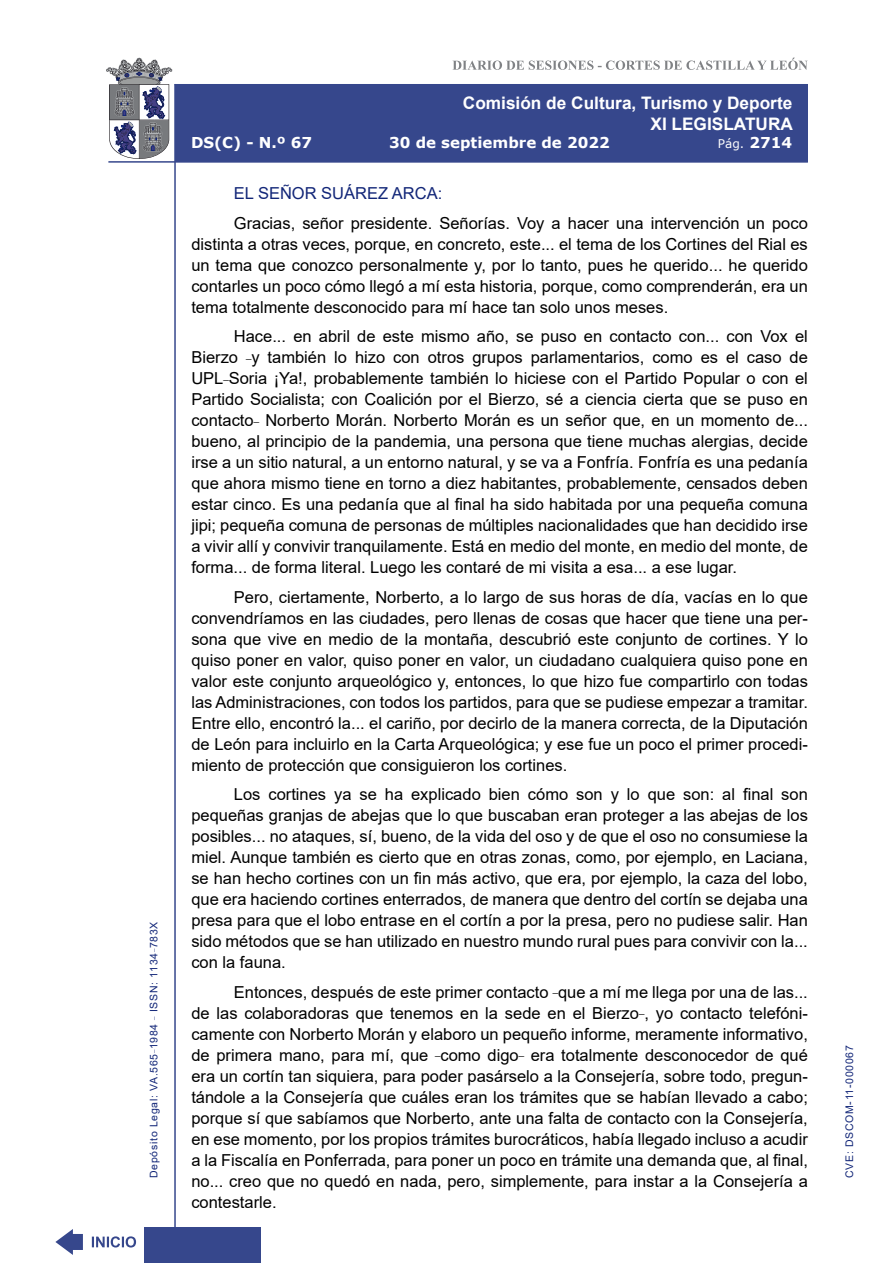
<style>
.page{position:relative;width:893px;height:1263px;background:#fff}
.page>*{position:absolute;margin:0;border:0;box-sizing:border-box;transform-origin:0 0}
.t1{font:700 17.25px/20.7px "Arial";color:#fff;text-align:right}
.t2{font:16.5px/21px "Arial";color:#000;text-align:justify}
.Orador{font:16.5px "Arial";color:#122678}
.t3{font:700 15px "Verdana";color:#fff}
.t4{font:12px "Verdana";color:#fff}
.t5{font:10.5px "Arial";letter-spacing:.065em;color:#122678}
.s1{font-weight:700;font-size:15px}
</style>
<div class="page">
<svg style="left:452px;top:58px;width:356px;height:12px"></svg>
<hr style="left:174px;top:84px;width:2px;height:1179px;background:#36478c">
<div style="left:144px;top:1227px;width:117px;height:36px;background:#36478c"></div>
<div style="left:175px;top:84px;width:633px;height:78px;background:#36478c"></div>
<hr style="left:108px;top:161px;width:700px;height:2px;background:#36478c">
<svg style="left:92px;top:1236px;width:44px;height:11px"></svg>
<svg style="left:55px;top:1229px;width:28px;height:26px"></svg>
<svg style="left:106px;top:58px;width:66px;height:101px"></svg>
<p class="t5" style="left:146px;top:1178px;width:258px;rotate:-90deg">Depósito Legal: VA.565<sup>_</sup>1984 <sup>_</sup> ISSN: 1134<sup>_</sup>783X</p>
<p class="t1" style="left:463px;top:93px;width:332px">Comisión de Cultura, Turismo y Deporte<br>XI LEGISLATURA</p>
<p class="t3" style="left:191px;top:132px;width:123px">DS(C) - N.º 67</p>
<p class="t3" style="left:389px;top:132px;width:222px">30 de septiembre de 2022</p>
<p class="t4" style="left:718px;top:135px;width:76px">Pág. <span class="s1">2714</span></p>
<p class="Orador" style="left:234px;top:182px;width:210px">EL SEÑOR SUÁREZ ARCA:</p>
<p class="t2" style="left:191px;top:212px;width:618px;text-indent:43px">Gracias, señor presidente. Señorías. Voy a hacer una intervención un poco distinta a otras veces, porque, en concreto, este... el tema de los Cortines del Rial es un tema que conozco personalmente y, por lo tanto, pues he querido... he querido contarles un poco cómo llegó a mí esta historia, porque, como comprenderán, era un tema totalmente desconocido para mí hace tan solo unos meses.</p>
<p class="t2" style="left:191px;top:326px;width:618px;text-indent:43px">Hace... en abril de este mismo año, se puso en contacto con... con Vox el Bierzo <sup>_</sup>y también lo hizo con otros grupos parlamentarios, como es el caso de UPL<sup>_</sup>Soria ¡Ya!, probablemente también lo hiciese con el Partido Popular o con el Partido Socialista; con Coalición por el Bierzo, sé a ciencia cierta que se puso en contacto<sup>_</sup> Norberto Morán. Norberto Morán es un señor que, en un momento de... bueno, al principio de la pandemia, una persona que tiene muchas alergias, decide irse a un sitio natural, a un entorno natural, y se va a Fonfría. Fonfría es una pedanía que ahora mismo tiene en torno a diez habitantes, probablemente, censados deben estar cinco. Es una pedanía que al final ha sido habitada por una pequeña comuna jipi; pequeña comuna de personas de múltiples nacionalidades que han decidido irse a vivir allí y convivir tranquilamente. Está en medio del monte, en medio del monte, de forma... de forma literal. Luego les contaré de mi visita a esa... a ese lugar.</p>
<p class="t2" style="left:191px;top:586px;width:618px;text-indent:43px">Pero, ciertamente, Norberto, a lo largo de sus horas de día, vacías en lo que convendríamos en las ciudades, pero llenas de cosas que hacer que tiene una per&shy;sona que vive en medio de la montaña, descubrió este conjunto de cortines. Y lo quiso poner en valor, quiso poner en valor, un ciudadano cualquiera quiso pone en valor este conjunto arqueológico y, entonces, lo que hizo fue compartirlo con todas las Administraciones, con todos los partidos, para que se pudiese empezar a tramitar.<br>Entre ello, encontró la... el cariño, por decirlo de la manera correcta, de la Diputación de León para incluirlo en la Carta Arqueológica; y ese fue un poco el primer procedi&shy;miento de protección que consiguieron los cortines.</p>
<p class="t2" style="left:191px;top:784px;width:618px;text-indent:43px">Los cortines ya se ha explicado bien cómo son y lo que son: al final son pequeñas granjas de abejas que lo que buscaban eran proteger a las abejas de los posibles... no ataques, sí, bueno, de la vida del oso y de que el oso no consumiese la miel. Aunque también es cierto que en otras zonas, como, por ejemplo, en Laciana, se han hecho cortines con un fin más activo, que era, por ejemplo, la caza del lobo, que era haciendo cortines enterrados, de manera que dentro del cortín se dejaba una presa para que el lobo entrase en el cortín a por la presa, pero no pudiese salir. Han sido métodos que se han utilizado en nuestro mundo rural pues para convivir con la... con la fauna.</p>
<p class="t2" style="left:191px;top:981px;width:618px;text-indent:43px">Entonces, después de este primer contacto <sup>_</sup>que a mí me llega por una de las... de las colaboradoras que tenemos en la sede en el Bierzo<sup>_</sup>, yo contacto telefóni&shy;camente con Norberto Morán y elaboro un pequeño informe, meramente informativo, de primera mano, para mí, que <sup>_</sup>como digo<sup>_</sup> era totalmente desconocedor de qué era un cortín tan siquiera, para poder pasárselo a la Consejería, sobre todo, pregun&shy;tándole a la Consejería que cuáles eran los trámites que se habían llevado a cabo; porque sí que sabíamos que Norberto, ante una falta de contacto con la Consejería, en ese momento, por los propios trámites burocráticos, había llegado incluso a acudir a la Fiscalía en Ponferrada, para poner un poco en trámite una demanda que, al final, no... creo que no quedó en nada, pero, simplemente, para instar a la Consejería a contestarle.</p>
<p class="t5" style="left:842px;top:1178px;width:134px;rotate:-90deg">CVE: DSCOM-11-000067</p>
</div>
